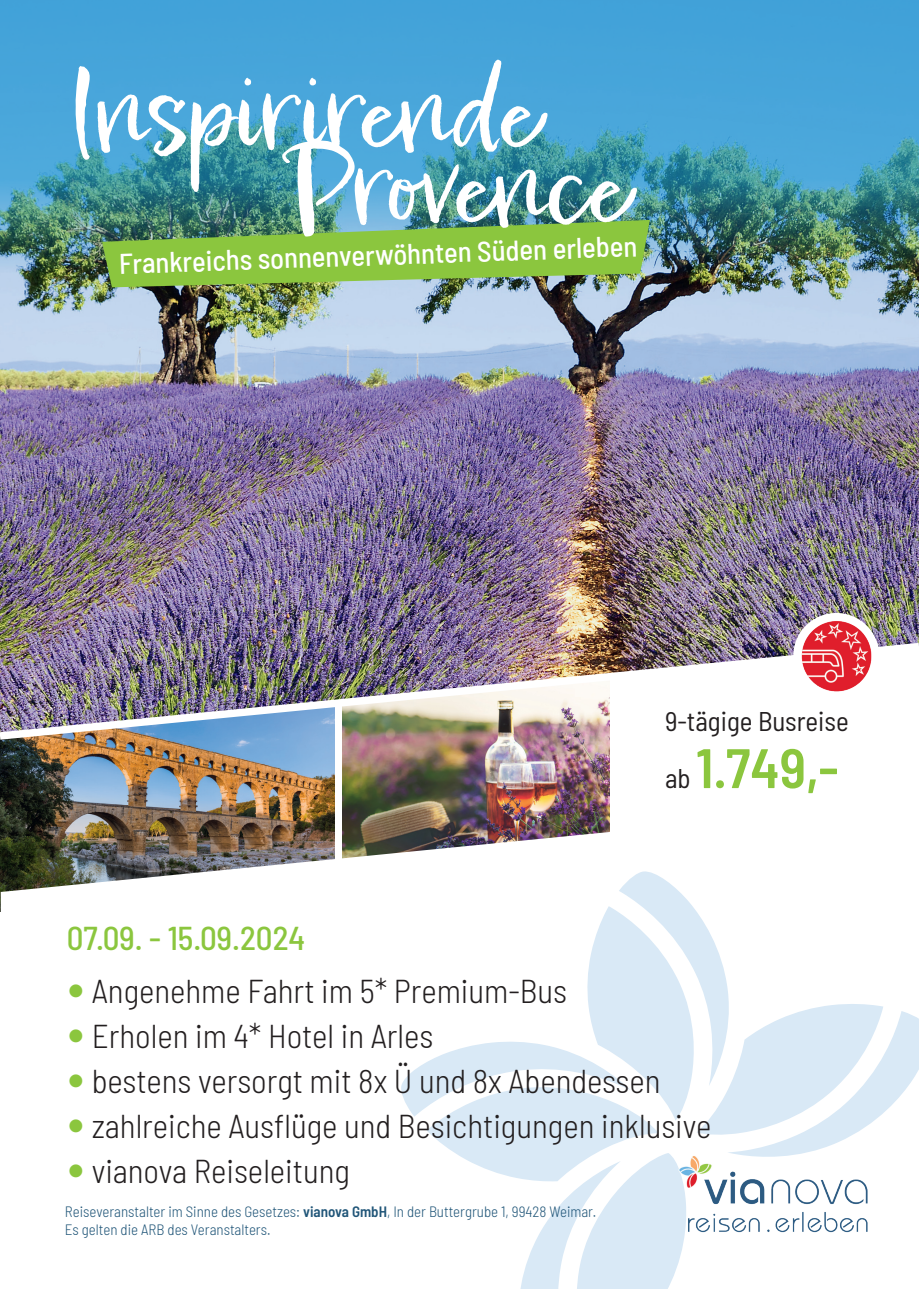
<style>
.page{position:relative;width:919px;height:1289px;background:#fff}
.page>*{position:absolute;margin:0;border:0;box-sizing:border-box;transform-origin:0 0}
.t1{font:108px "Epicursive Script";color:#fff}
.t2{font:600 semi-condensed 55.5px "Barlow";color:#8bc63e}
.t3{font:300 semi-condensed 33px/45px "Barlow";color:#231f20}
.t4{font:500 semi-condensed 33px "Barlow";color:#8bc63e}
.t5{font:500 semi-condensed 28.5px "Barlow";color:#fff}
.t6{font:semi-condensed 27px "Barlow";color:#231f20}
.t7{font:300 semi-condensed 15px/18px "Barlow";color:#205578}
.s1{font-weight:400;font-size:27px;color:#231f20}
.s2{font-weight:600}
</style>
<div class="page">
<img style="left:1px;top:744px;width:333px;height:57px">
<img style="left:343px;top:744px;width:266px;height:57px">
<img style="left:1px;top:801px;width:609px;height:91px">
<svg style="left:400px;top:870px;width:518px;height:418px"></svg>
<img style="left:668px;top:1146px;width:213px;height:86px">
<img style="left:0;top:273px;width:918px;height:365px">
<img style="left:0;top:0;width:918px;height:273px">
<img style="left:102px;top:220px;width:547px;height:67px">
<img style="left:0;top:638px;width:918px;height:106px">
<img style="left:783px;top:603px;width:106px;height:106px">
<h1 class="t1" style="left:67px;top:43px;width:475px">Inspirirende</h1>
<h1 class="t1" style="left:283px;top:118px;width:349px">Provence</h1>
<p class="t5" style="left:118px;top:243px;width:520px;rotate:-2deg">Frankreichs sonnenverwöhnten Süden erleben</p>
<p class="t4" style="left:67px;top:914px;width:240px">07.09. - 15.09.2024</p>
<p class="t6" style="left:665px;top:702px;width:185px">9-tägige Busreise</p>
<h2 class="t2" style="left:665px;top:728px;width:175px"><span class="s1">ab</span> 1.749,-</h2>
<p class="t3" style="left:92px;top:966px;width:621px">Angenehme Fahrt im 5* Premium-Bus<br>Erholen im 4* Hotel in Arles<br>bestens versorgt mit 8x Ü und 8x Abendessen zahlreiche Ausflüge und Besichtigungen inklusive vianova Reiseleitung</p>
<p class="t7" style="left:65px;top:1201px;width:533px">Reiseveranstalter im Sinne des Gesetzes: <span class="s2">vianova GmbH</span>, In der Buttergrube 1, 99428 Weimar.<br>Es gelten die ARB des Veranstalters.</p>
</div>
